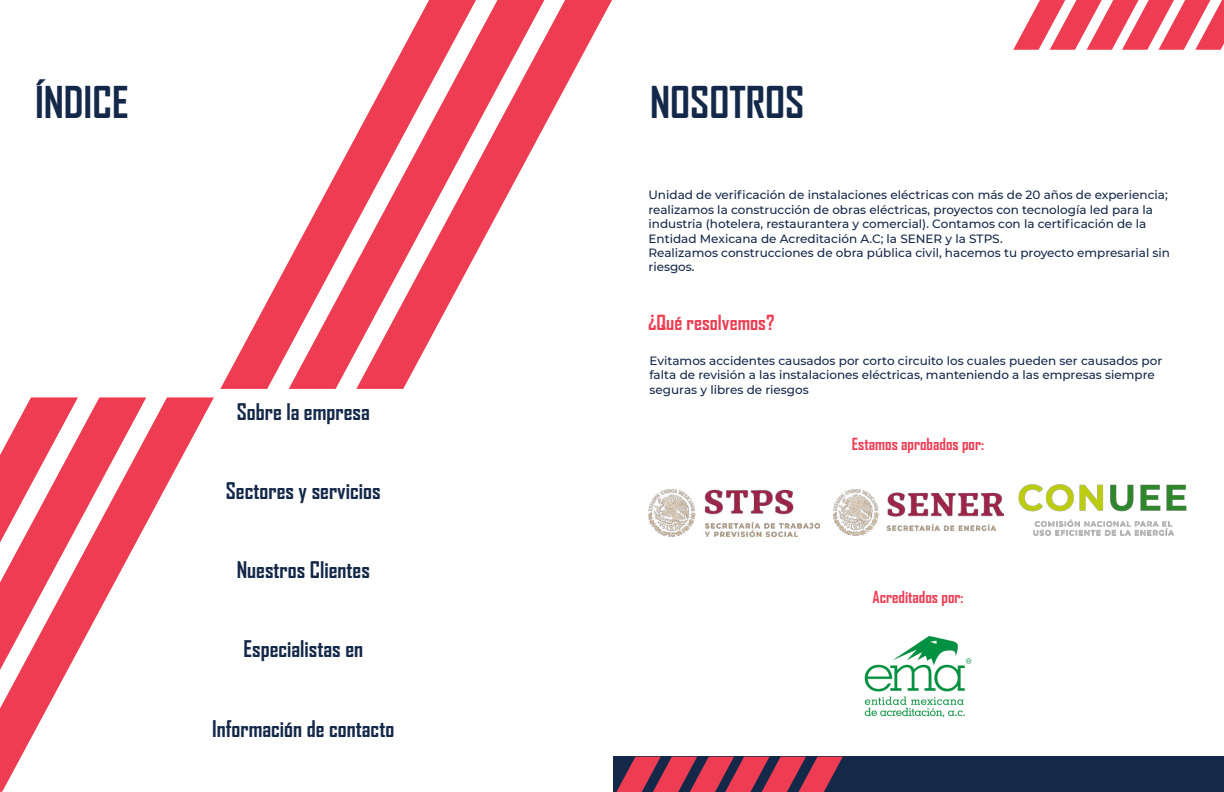
<style>
.page{position:relative;width:1224px;height:792px;background:#fff}
.page>*{position:absolute;margin:0;border:0;box-sizing:border-box;transform-origin:0 0}
.t1{font:700 42px "Agency FB";color:#142849}
.t2{font:700 22px "Agency FB";color:#142849}
.t3{font:700 20px "Agency FB";color:#ee3d53}
.t4{font:700 16px "Agency FB";color:#ee3d53}
.t5{font:500 12px/14.4px "Montserrat";color:#142849}
</style>
<div class="page">
<svg style="left:0;top:397px;width:214px;height:395px"></svg>
<svg style="left:220px;top:261px;width:69px;height:128px"></svg>
<svg style="left:289px;top:136px;width:67px;height:253px;fill:#ee3d53"></svg>
<svg style="left:356px;top:0;width:256px;height:389px"></svg>
<svg style="left:1013px;top:0;width:211px;height:50px"></svg>
<div style="left:613px;top:756px;width:611px;height:36px;background:#142849"></div>
<svg style="left:616px;top:757px;width:227px;height:35px"></svg>
<img style="left:1018px;top:484px;width:169px;height:52px">
<img style="left:648px;top:489px;width:171px;height:48px">
<img style="left:833px;top:489px;width:171px;height:46px">
<img style="left:864px;top:635px;width:108px;height:83px">
<h1 class="t1" style="left:35px;top:76px;width:95px">ÍNDICE</h1>
<h1 class="t1" style="left:650px;top:76px;width:156px">NOSOTROS</h1>
<p class="t5" style="left:648px;top:188px;width:523px">Unidad de verificación de instalaciones eléctricas con más de 20 años de experiencia; realizamos la construcción de obras eléctricas, proyectos con tecnología led para la industria (hotelera, restaurantera y comercial). Contamos con la certificación de la Entidad Mexicana de Acreditación A.C; la SENER y la STPS.<br>Realizamos construcciones de obra pública civil, hacemos tu proyecto empresarial sin riesgos.</p>
<h3 class="t3" style="left:648px;top:310px;width:128px">¿Qué resolvemos?</h3>
<h2 class="t2" style="left:237px;top:398px;width:134px">Sobre la empresa</h2>
<h2 class="t2" style="left:226px;top:477px;width:156px">Sectores y servicios</h2>
<h2 class="t2" style="left:237px;top:556px;width:135px">Nuestros Clientes</h2>
<h2 class="t2" style="left:243px;top:636px;width:121px">Especialistas en</h2>
<h2 class="t2" style="left:212px;top:715px;width:184px">Información de contacto</h2>
<p class="t5" style="left:650px;top:353px;width:514px">Evitamos accidentes causados por corto circuito los cuales pueden ser causados por falta de revisión a las instalaciones eléctricas, manteniendo a las empresas siempre seguras y libres de riesgos</p>
<h3 class="t4" style="left:852px;top:434px;width:134px">Estamos aprobados por:</h3>
<h3 class="t4" style="left:873px;top:587px;width:92px">Acreditados por:</h3>
</div>
